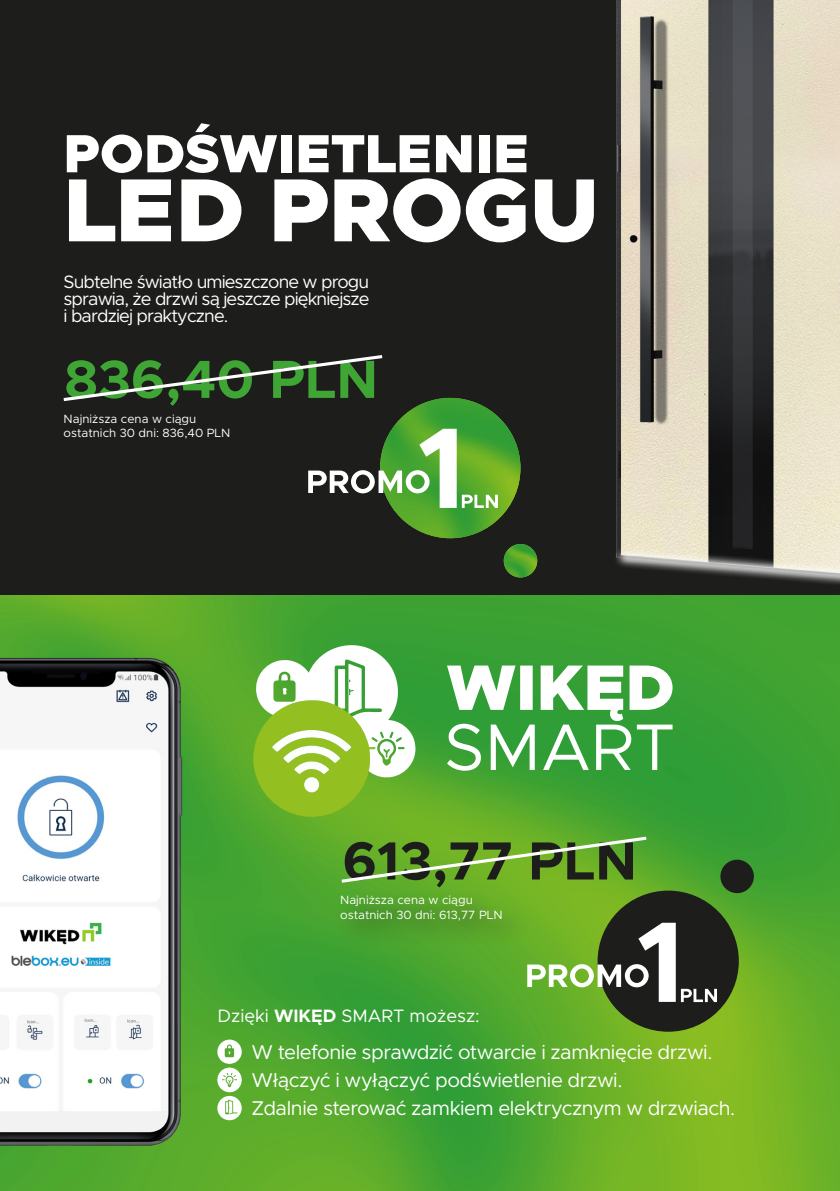
<style>
.page{position:relative;width:840px;height:1191px;background:#fff}
.page>*{position:absolute;margin:0;border:0;box-sizing:border-box;transform-origin:0 0}
.t1{font:900 90px "Metropolis";letter-spacing:-.005em;color:#fff}
.t2{font:900 54px "Metropolis";color:#fff}
.t3{font:700 54px "Metropolis";color:#3fa535}
.t4{font:700 54px "Metropolis";color:#1d1d1b}
.t5{font:20px/28px "Metropolis";letter-spacing:-.02em;color:#fff}
.t6{font:18px/17px "Metropolis";letter-spacing:-.05em;color:#fff;text-align:justify}
.t7{font:18px "Metropolis";color:#fff}
.t8{font:12px/14.4px "Metropolis";color:#fff}
.s1{font-weight:700}
</style>
<div class="page">
<div style="left:0;top:0;width:839px;height:595px;background:#1d1d1b"></div>
<img style="left:204px;top:595px;width:635px;height:596px">
<svg style="left:253px;top:638px;width:162px;height:179px"></svg>
<svg style="left:447px;top:665px;width:225px;height:105px"></svg>
<svg style="left:217px;top:1039px;width:24px;height:81px"></svg>
<img style="left:0;top:595px;width:204px;height:596px">
<img style="left:503px;top:544px;width:34px;height:33px;border-radius:17px">
<div style="left:720px;top:859px;width:33px;height:34px;background:#1d1d1b;border-radius:50%"></div>
<img style="left:380px;top:398px;width:140px;height:140px;border-radius:70px">
<svg style="left:63px;top:355px;width:320px;height:47px"></svg>
<img style="left:616px;top:0;width:223px;height:584px">
<svg style="left:338px;top:834px;width:311px;height:50px;background:#73b635"></svg>
<div style="left:597px;top:890px;width:141px;height:141px;background:#1d1d1b;border-radius:50%"></div>
<div style="left:333px;top:889px;width:197px;height:58px;background:#1d1d1b;opacity:.75"></div>
<svg style="left:527px;top:922px;width:189px;height:80px"></svg>
<svg style="left:308px;top:429px;width:189px;height:79px"></svg>
<h2 class="t2" style="left:63px;top:119px;width:466px">PODŚWIETLENIE</h2>
<h1 class="t1" style="left:63px;top:152px;width:536px">LED PROGU</h1>
<p class="t6" style="left:63px;top:274px;width:307px">Subtelne światło umieszczone w progu sprawia, że drzwi są jeszcze piękniejsze i bardziej praktyczne.</p>
<h2 class="t3" style="left:64px;top:345px;width:315px">836,40 PLN</h2>
<p class="t8" style="left:63px;top:411px;width:168px">Najniższa cena w ciągu ostatnich 30 dni: 836,40 PLN</p>
<h2 class="t4" style="left:342px;top:826px;width:296px">613,77 PLN</h2>
<p class="t8" style="left:340px;top:893px;width:164px">Najniższa cena w ciągu ostatnich 30 dni: 613,77 PLN</p>
<p class="t7" style="left:217px;top:1004px;width:264px">Dzięki <span class="s1">WIKĘD</span> SMART możesz:</p>
<p class="t5" style="left:251px;top:1038px;width:485px">W telefonie sprawdzić otwarcie i zamknięcie drzwi.<br>Włączyć i wyłączyć podświetlenie drzwi.<br>Zdalnie sterować zamkiem elektrycznym w drzwiach.</p>
</div>
